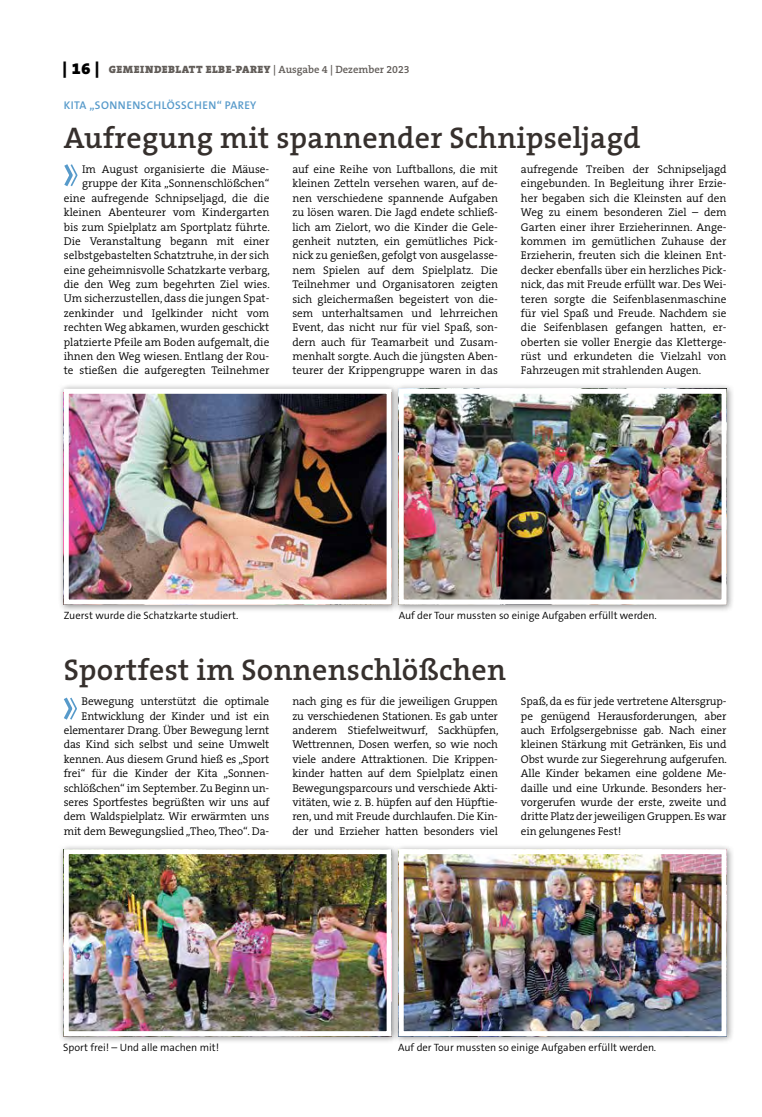
<style>
.page{position:relative;width:762px;height:1117px;background:#fff}
.page>*{position:absolute;margin:0;border:0;box-sizing:border-box;transform-origin:0 0}
.t1{font:600 30px "The Serif B W6";letter-spacing:.01em;color:#36302d}
.t2{font:300 11.25px/14.4px "The Serif B W4";color:#000;text-align:justify}
.t3{font:600 11.25px "The Sans B W6";letter-spacing:.035em;color:#579aca}
.t4{font:300 10.62px "The Sans B W4";color:#000}
.t5{font:900 10.62px "The Serif B W9";letter-spacing:.045em;color:#615c58}
.s1{font-size:16.25px;color:#000}
.s2{font-family:"The Serif B W6";font-weight:600}
</style>
<div class="page">
<svg style="left:64px;top:164px;width:14px;height:23px"></svg>
<div style="left:58px;top:383px;width:342px;height:229px;background:#000;opacity:.45"></div>
<img style="left:70px;top:394px;width:316px;height:204px">
<div style="left:64px;top:388px;width:328px;height:216px;border:5px solid #fff"></div>
<div style="left:58px;top:843px;width:342px;height:200px;background:#000;opacity:.45"></div>
<img style="left:70px;top:854px;width:316px;height:175px">
<div style="left:64px;top:848px;width:328px;height:187px;border:5px solid #fff"></div>
<div style="left:393px;top:383px;width:341px;height:229px;background:#000;opacity:.45"></div>
<img style="left:405px;top:394px;width:315px;height:204px">
<div style="left:399px;top:388px;width:327px;height:216px;border:5px solid #fff"></div>
<div style="left:393px;top:843px;width:341px;height:200px;background:#000;opacity:.45"></div>
<img style="left:405px;top:854px;width:315px;height:175px">
<div style="left:399px;top:848px;width:327px;height:187px;border:5px solid #fff"></div>
<svg style="left:64px;top:697px;width:13px;height:23px"></svg>
<p class="t5" style="left:63px;top:63px;width:349px"><span class="s1">| 16 |</span> GEMEINDEBLATT ELBE-PAREY <span class="s2">| Ausgabe 4 | Dezember 2023</span></p>
<p class="t3" style="left:64px;top:98px;width:194px">KITA „SONNENSCHLÖSSCHEN“ PAREY</p>
<h1 class="t1" style="left:64px;top:118px;width:578px">Aufregung mit spannender Schnipseljagd</h1>
<p class="t2" style="left:64px;top:162px;width:208px;text-align:right">Im August organisierte die Mäuse&shy;gruppe der Kita „Sonnenschlößchen“ eine aufregende Schnipseljagd, die die kleinen Abenteurer vom Kindergarten bis zum Spielplatz am Sportplatz führte.<br>Die Veranstaltung begann mit einer selbstgebastelten Schatztruhe, in der sich eine geheimnisvolle Schatzkarte verbarg, die den Weg zum begehrten Ziel wies.<br>Um sicherzustellen, dass die jungen Spat&shy;zenkinder und Igelkinder nicht vom rechten Weg abkamen, wurden geschickt platzierte Pfeile am Boden aufgemalt, die ihnen den Weg wiesen. Entlang der Rou&shy;te stießen die aufgeregten Teilnehmer</p>
<p class="t2" style="left:292px;top:162px;width:207px">auf eine Reihe von Luftballons, die mit kleinen Zetteln versehen waren, auf de&shy;nen verschiedene spannende Aufgaben zu lösen waren. Die Jagd endete schließ&shy;lich am Zielort, wo die Kinder die Gele&shy;genheit nutzten, ein gemütliches Pick&shy;nick zu genießen, gefolgt von ausgelasse&shy;nem Spielen auf dem Spielplatz. Die Teilnehmer und Organisatoren zeigten sich gleichermaßen begeistert von die&shy;sem unterhaltsamen und lehrreichen Event, das nicht nur für viel Spaß, son&shy;dern auch für Teamarbeit und Zusam&shy;menhalt sorgte. Auch die jüngsten Aben&shy;teurer der Krippengruppe waren in das</p>
<p class="t2" style="left:521px;top:162px;width:207px">aufregende Treiben der Schnipseljagd eingebunden. In Begleitung ihrer Erzie&shy;her begaben sich die Kleinsten auf den Weg zu einem besonderen Ziel – dem Garten einer ihrer Erzieherinnen. Ange&shy;kommen im gemütlichen Zuhause der Erzieherin, freuten sich die kleinen Ent&shy;decker ebenfalls über ein herzliches Pick&shy;nick, das mit Freude erfüllt war. Des Wei&shy;teren sorgte die Seifenblasenmaschine für viel Spaß und Freude. Nachdem sie die Seifenblasen gefangen hatten, er&shy;oberten sie voller Energie das Kletterge&shy;rüst und erkundeten die Vielzahl von Fahrzeugen mit strahlenden Augen.</p>
<p class="t4" style="left:64px;top:608px;width:176px">Zuerst wurde die Schatzkarte studiert.</p>
<p class="t4" style="left:399px;top:608px;width:260px">Auf der Tour mussten so einige Aufgaben erfüllt werden.</p>
<h1 class="t1" style="left:64px;top:650px;width:444px">Sportfest im Sonnenschlößchen</h1>
<p class="t2" style="left:64px;top:694px;width:207px;text-align:right">Bewegung unterstützt die optimale Entwicklung der Kinder und ist ein elementarer Drang. Über Bewegung lernt das Kind sich selbst und seine Umwelt kennen. Aus diesem Grund hieß es „Sport frei“ für die Kinder der Kita „Sonnen&shy;schlößchen“ im September. Zu Beginn un&shy;seres Sportfestes begrüßten wir uns auf dem Waldspielplatz. Wir erwärmten uns mit dem Bewegungslied „Theo, Theo“. Da-</p>
<p class="t2" style="left:292px;top:694px;width:208px">nach ging es für die jeweiligen Gruppen zu verschiedenen Stationen. Es gab unter anderem Stiefelweitwurf, Sackhüpfen, Wettrennen, Dosen werfen, so wie noch viele andere Attraktionen. Die Krippen&shy;kinder hatten auf dem Spielplatz einen Bewegungsparcours und verschiede Akti&shy;vitäten, wie z. B. hüpfen auf den Hüpftie&shy;ren, und mit Freude durchlaufen. Die Kin&shy;der und Erzieher hatten besonders viel</p>
<p class="t2" style="left:521px;top:694px;width:207px">Spaß, da es für jede vertretene Altersgrup&shy;pe genügend Herausforderungen, aber auch Erfolgsergebnisse gab. Nach einer kleinen Stärkung mit Getränken, Eis und Obst wurde zur Siegerehrung aufgerufen.<br>Alle Kinder bekamen eine goldene Me&shy;daille und eine Urkunde. Besonders her&shy;vorgerufen wurde der erste, zweite und dritte Platz der jeweiligen Gruppen. Es war ein gelungenes Fest!</p>
<p class="t4" style="left:63px;top:1039px;width:157px">Sport frei! – Und alle machen mit!</p>
<p class="t4" style="left:398px;top:1039px;width:260px">Auf der Tour mussten so einige Aufgaben erfüllt werden.</p>
</div>
